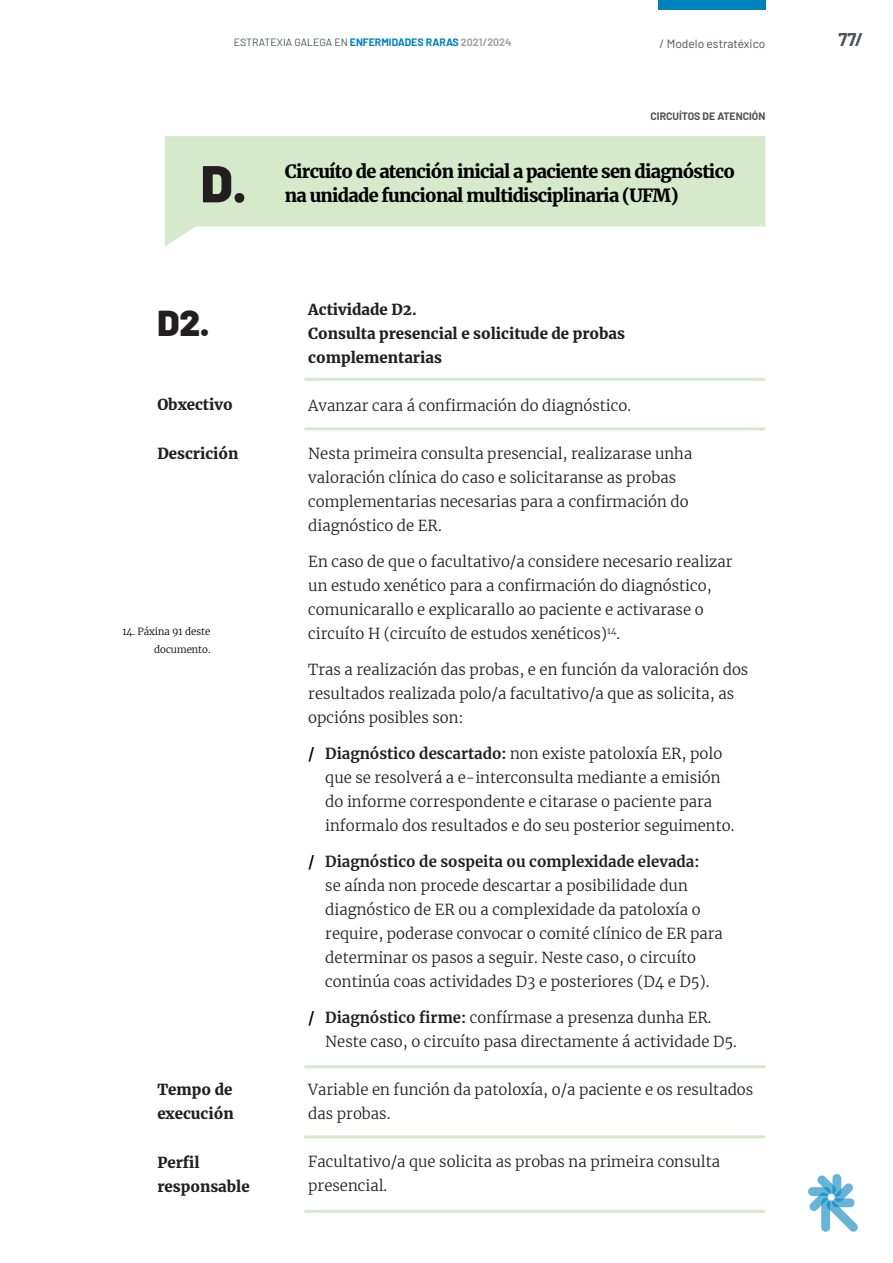
<style>
.page{position:relative;width:893px;height:1263px;background:#fff}
.page>*{position:absolute;margin:0;border:0;box-sizing:border-box;transform-origin:0 0}
.t1{font:900 51.9px "Barlow";color:#231f20}
.t2{font:900 36px "Barlow";color:#231f20}
.t3{font:900 18px "Merriweather";letter-spacing:-.04em;color:#000}
.t4{font:700 18px "Barlow";color:#4b5157}
.t5{font:300 15px/24px "Merriweather";color:#231f20}
.t6{font:900 15px/24px "Merriweather";color:#231f20}
.t7{font:12px "Barlow";color:#4b5157}
.t8{font:10.5px "Barlow";color:#4b5157}
.t9{font:700 10.5px "Barlow";color:#4b5157}
.t10{font:300 9.75px/18px "Merriweather";color:#000;text-align:right}
.s1{font-weight:700;color:#0082bd}
.s2{font-weight:700;color:#a5a5a9}
.s3{font-weight:900;color:#000}
.s4{font-weight:700}
</style>
<div class="page">
<svg style="left:808px;top:1187px;width:22px;height:9px"></svg>
<svg style="left:810px;top:1175px;width:48px;height:57px"></svg>
<svg style="left:821px;top:1198px;width:9px;height:34px"></svg>
<div style="left:658px;top:0;width:107px;height:9px;background:#0082bd"></div>
<svg style="left:165px;top:136px;width:600px;height:110px;fill:#d6e9ca"></svg>
<hr style="left:306px;top:378px;width:458px;height:3px;background:#d6e9ca">
<hr style="left:306px;top:427px;width:458px;height:3px;background:#d6e9ca">
<hr style="left:306px;top:1065px;width:458px;height:3px;background:#d6e9ca">
<hr style="left:306px;top:1135px;width:458px;height:3px;background:#d6e9ca">
<hr style="left:306px;top:1210px;width:458px;height:3px;background:#d6e9ca">
<p class="t8" style="left:234px;top:35px;width:279px">ESTRATEXIA GALEGA EN <span class="s1">ENFERMIDADES RARAS</span> <span class="s2">2021/2024</span></p>
<p class="t7" style="left:660px;top:35px;width:107px">/ Modelo estratéxico</p>
<p class="t4" style="left:839px;top:27px;width:26px">77/</p>
<h1 class="t1" style="left:201px;top:145px;width:47px">D.</h1>
<p class="t9" style="left:651px;top:108px;width:116px">CIRCUÍTOS DE ATENCIÓN</p>
<p class="t3" style="left:285px;top:159px;width:451px">Circuíto de atención inicial a paciente sen diagnóstico</p>
<p class="t3" style="left:285px;top:183px;width:395px">na unidade funcional multidisciplinaria (UFM)</p>
<h2 class="t2" style="left:157px;top:296px;width:54px">D2.</h2>
<p class="t6" style="left:157px;top:392px;width:77px">Obxectivo</p>
<p class="t6" style="left:157px;top:441px;width:83px">Descrición</p>
<p class="t10" style="left:122px;top:622px;width:90px">14. Páxina 91 deste documento.</p>
<p class="t6" style="left:157px;top:1077px;width:78px">Tempo de execución</p>
<p class="t6" style="left:157px;top:1150px;width:94px">Perfil responsable</p>
<p class="t6" style="left:308px;top:297px;width:318px">Actividade D2.<br>Consulta presencial e solicitude de probas complementarias</p>
<p class="t5" style="left:308px;top:393px;width:324px">Avanzar cara á confirmación do diagnóstico.</p>
<p class="t5" style="left:308px;top:441px;width:386px">Nesta primeira consulta presencial, realizarase unha valoración clínica do caso e solicitaranse as probas complementarias necesarias para a confirmación do diagnóstico de ER.</p>
<p class="t5" style="left:308px;top:549px;width:426px">En caso de que o facultativo/a considere necesario realizar un estudo xenético para a confirmación do diagnóstico, comunicarallo e explicarallo ao paciente e activarase o circuíto H (circuíto de estudos xenéticos)<sup>14</sup>.</p>
<p class="t5" style="left:308px;top:657px;width:442px">Tras a realización das probas, e en función da valoración dos resultados realizada polo/a facultativo/a que as solicita, as opcións posibles son:</p>
<p class="t5" style="left:325px;top:741px;width:411px;text-indent:-17px"><span class="s3">/</span> <span class="s4">Diagnóstico descartado:</span> non existe patoloxía ER, polo que se resolverá a e-interconsulta mediante a emisión do informe correspondente e citarase o paciente para informalo dos resultados e do seu posterior seguimento.</p>
<p class="t5" style="left:325px;top:849px;width:399px;text-indent:-17px"><span class="s3">/</span> <span class="s4">Diagnóstico de sospeita ou complexidade elevada:<br></span>se aínda non procede descartar a posibilidade dun diagnóstico de ER ou a complexidade da patoloxía o require, poderase convocar o comité clínico de ER para determinar os pasos a seguir. Neste caso, o circuíto continúa coas actividades D3 e posteriores (D4 e D5).</p>
<p class="t5" style="left:325px;top:1005px;width:413px;text-indent:-17px"><span class="s3">/</span> <span class="s4">Diagnóstico firme:</span> confírmase a presenza dunha ER.<br>Neste caso, o circuíto pasa directamente á actividade D5.</p>
<p class="t5" style="left:308px;top:1077px;width:447px">Variable en función da patoloxía, o/a paciente e os resultados das probas.</p>
<p class="t5" style="left:308px;top:1149px;width:413px">Facultativo/a que solicita as probas na primeira consulta presencial.</p>
</div>
